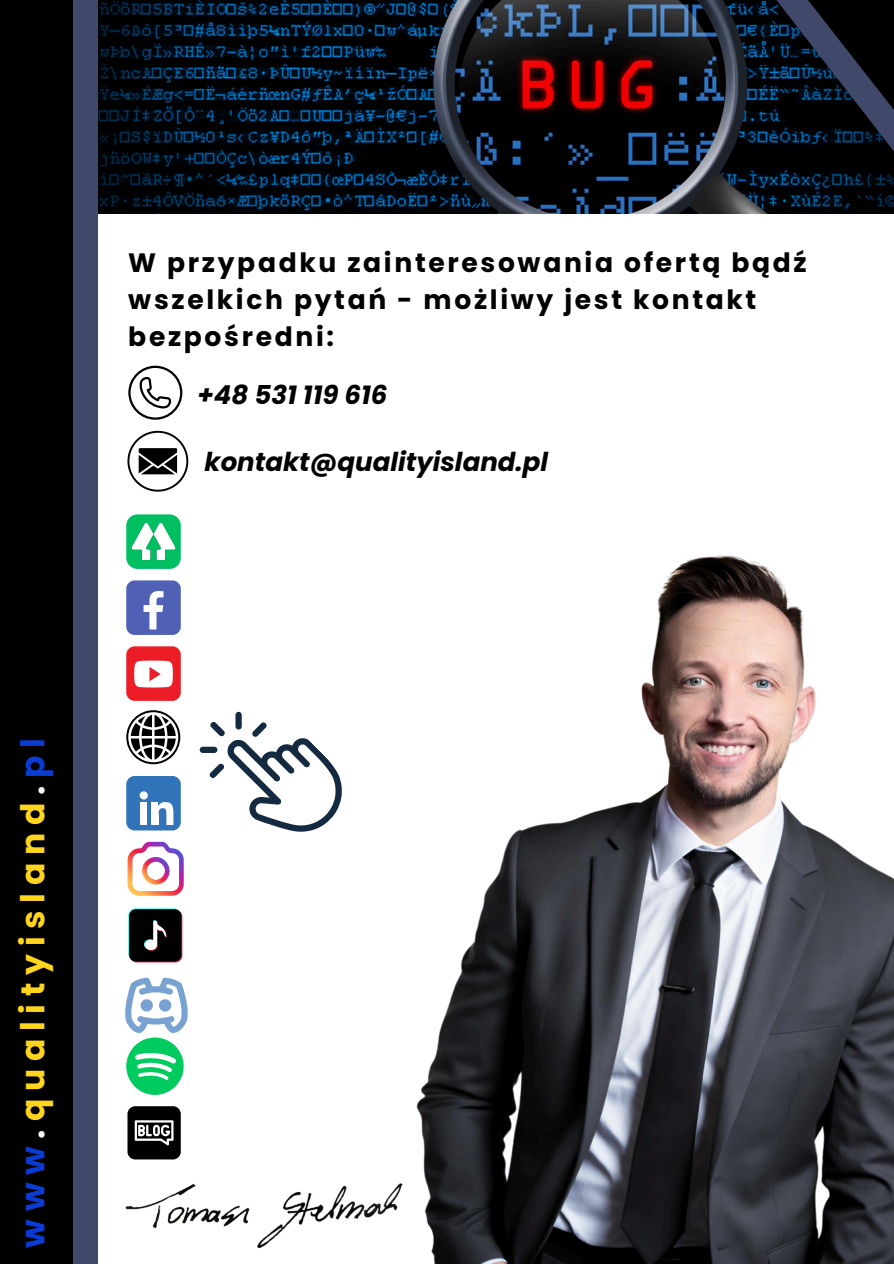
<style>
.page{position:relative;width:894px;height:1264px;background:#fff}
.page>*{position:absolute;margin:0;border:0;box-sizing:border-box;transform-origin:0 0}
.t1{font:700 33px "Poppins";letter-spacing:.235em;color:#ffd51e}
.t2{font:700 26.55px/37.2px "Poppins";letter-spacing:.1em;color:#000}
.t3{font:italic 700 25.95px "Poppins";color:#000}
.s1{color:#0a3cd4}
.s2{color:#f8f8f8}
</style>
<div class="page">
<img style="left:98px;top:0;width:602px;height:213px">
<div style="left:0;top:0;width:98px;height:1263px;background:#41496b"></div>
<div style="left:0;top:0;width:72px;height:1263px;background:#000"></div>
<svg style="left:700px;top:0;width:53px;height:214px;background:#232d39"></svg>
<svg style="left:753px;top:0;width:140px;height:214px;background:#091522"></svg>
<img style="left:416px;top:555px;width:477px;height:708px">
<img style="left:72px;top:1109px;width:444px;height:154px">
<svg style="left:126px;top:710px;width:54px;height:54px"></svg>
<div style="left:126px;top:776px;width:54px;height:54px;background:#3274ba;border-radius:8px"></div>
<svg style="left:140px;top:791px;width:8px;height:8px"></svg>
<div style="left:140px;top:802px;width:7px;height:23px;background:#fff"></div>
<div style="left:152px;top:802px;width:6px;height:23px;background:#fff"></div>
<svg style="left:158px;top:802px;width:16px;height:23px"></svg>
<div style="left:126px;top:646px;width:54px;height:54px;background:#ec1d27;border-radius:8px"></div>
<svg style="left:134px;top:660px;width:39px;height:27px"></svg>
<div style="left:126px;top:580px;width:54px;height:54px;background:#4f60b5;border-radius:8px"></div>
<svg style="left:143px;top:591px;width:20px;height:38px"></svg>
<img style="left:126px;top:514px;width:54px;height:54px">
<svg style="left:128px;top:366px;width:54px;height:54px"></svg>
<svg style="left:127px;top:431px;width:61px;height:60px"></svg>
<svg style="left:199px;top:711px;width:143px;height:121px"></svg>
<div style="left:127px;top:1106px;width:53px;height:53px;background:#000;border-radius:8px"></div>
<svg style="left:135px;top:1120px;width:38px;height:25px"></svg>
<svg style="left:127px;top:841px;width:57px;height:54px"></svg>
<svg style="left:128px;top:908px;width:53px;height:52px"></svg>
<svg style="left:130px;top:910px;width:52px;height:52px"></svg>
<div style="left:129px;top:909px;width:52px;height:52px;background:#000;border-radius:7px"></div>
<svg style="left:144px;top:920px;width:23px;height:30px"></svg>
<svg style="left:125px;top:977px;width:63px;height:117px"></svg>
<p class="t2" style="left:128px;top:244px;width:679px">W przypadku zainteresowania ofertą bądź wszelkich pytań - możliwy jest kontakt bezpośredni:</p>
<p class="t3" style="left:197px;top:377px;width:191px">+48 531 119 616</p>
<p class="t3" style="left:204px;top:443px;width:345px">kontakt@qualityisland.pl</p>
<p class="t1" style="left:10px;top:1247px;width:511px;rotate:-90deg"><span class="s1">www</span><span class="s2">.</span>qualityisland<span class="s2">.</span><span class="s1">pl</span></p>
</div>
